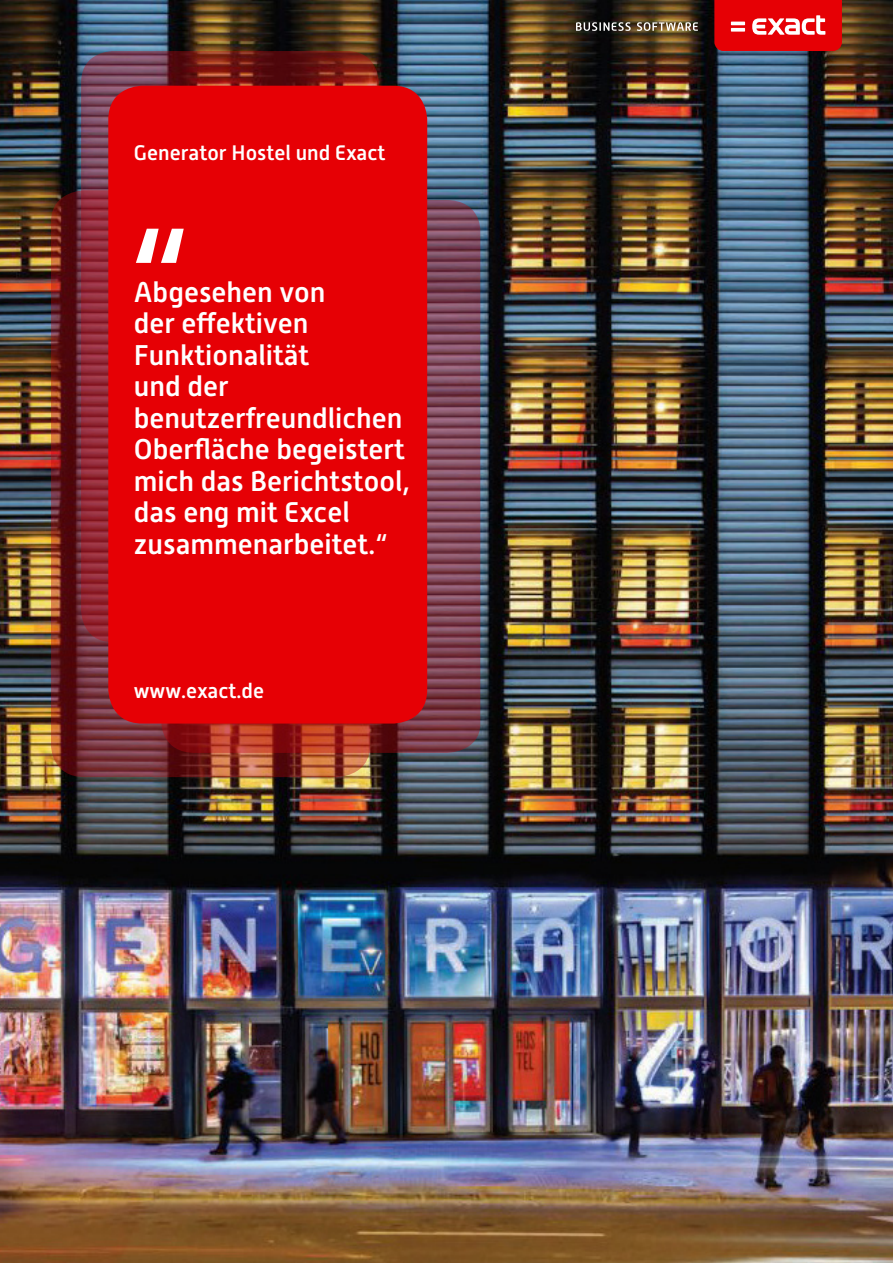
<style>
.page{position:relative;width:893px;height:1263px;background:#fff}
.page>*{position:absolute;margin:0;border:0;box-sizing:border-box;transform-origin:0 0}
.t1{font:500 142.5px "Alwyn New";color:#fff}
.t2{font:500 28.5px/31.5px "Alwyn New";color:#fff}
.t3{font:500 21px "Alwyn New";color:#fff}
</style>
<div class="page">
<img style="left:0;top:0;width:893px;height:1263px">
<svg style="left:714px;top:0;width:128px;height:51px;background:#e71f24"></svg>
<svg style="left:576px;top:22px;width:122px;height:9px"></svg>
<svg style="left:81px;top:51px;width:298px;height:591px;background:#762f36"></svg>
<img style="left:51px;top:190px;width:319px;height:587px;border-radius:33px">
<svg style="left:161px;top:200px;width:319px;height:553px;background:#83414d"></svg>
<div style="left:108px;top:86px;width:319px;height:637px;background:#e60005;border-radius:34px"></div>
<p class="t3" style="left:134px;top:141px;width:253px">Generator Hostel und Exact</p>
<h1 class="t1" style="left:127px;top:198px;width:64px">“</h1>
<p class="t2" style="left:134px;top:276px;width:277px">Abgesehen von<br>der effektiven<br>Funktionalität<br>und der benutzerfreundlichen<br>Oberfläche begeistert mich das Berichtstool, das eng mit Excel zusammenarbeitet.“</p>
<p class="t3" style="left:134px;top:679px;width:132px">www.exact.de</p>
</div>
